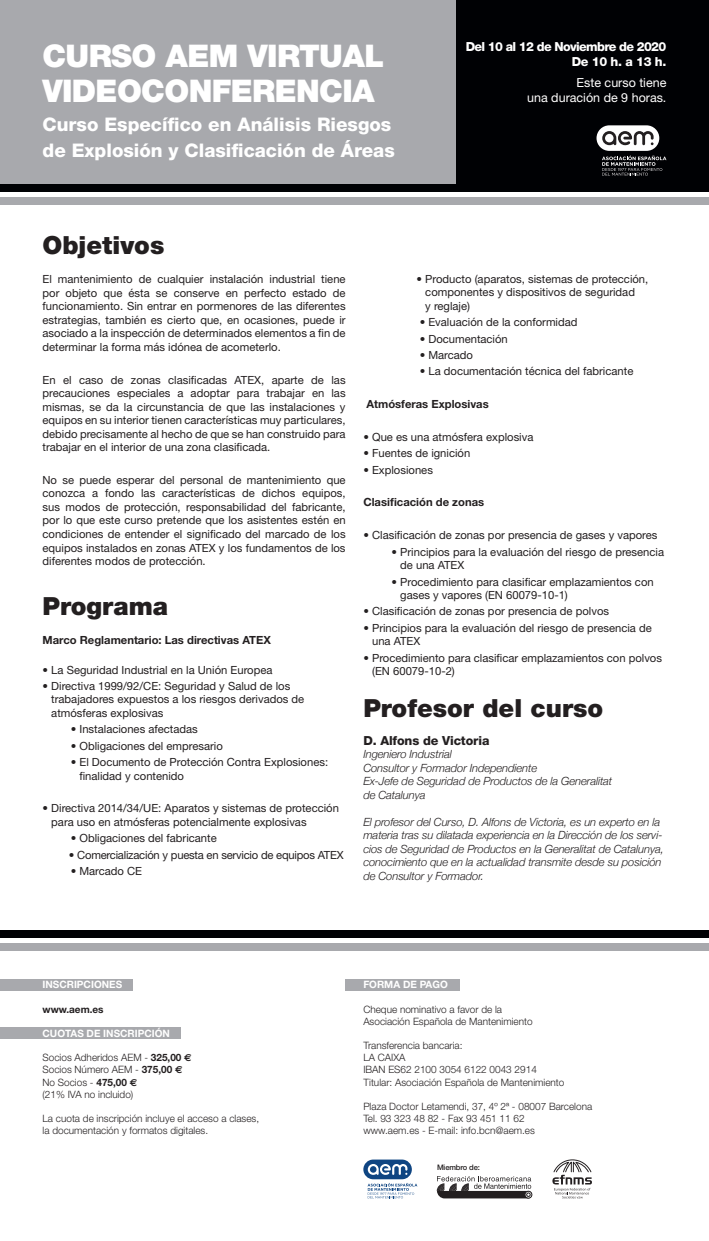
<style>
.page{position:relative;width:709px;height:1241px;background:#fff}
.page>*{position:absolute;margin:0;border:0;box-sizing:border-box;transform-origin:0 0}
.t1{font:900 31.25px "Helvetica Neue";letter-spacing:-.02em;color:#fff}
.t2{font:900 25px "Helvetica Neue";color:#231f20}
.t3{font:800 18.75px/26.2px "Helvetica Neue LT Std";color:#fff}
.OBJETIVOS{font:800 12.5px "Helvetica Neue LT Std";letter-spacing:-.05em;color:#fff}
.OBJETIVOS-2{font:12.5px/15px "Helvetica Neue LT Std";color:#fff;text-align:right}
.OBJETIVOS-3{font:800 12.5px "Helvetica Neue LT Std";letter-spacing:-.01em;color:#231f20}
.t4{font:11.25px/13.5px "Helvetica Neue LT Std";color:#231f20}
.OBJETIVOS-4{font:italic 300 11.25px/13.5px "Helvetica Neue";letter-spacing:-.01em;color:#231f20}
.t5{font:700 11.25px "Helvetica Neue LT Std";color:#231f20}
.t6{font:11.25px "Helvetica Neue LT Std";letter-spacing:-.02em;color:#231f20}
.t7{font:300 10.12px/12.1px "Helvetica Neue LT Std";color:#231f20}
.t8{font:700 10.12px "Helvetica Neue LT Std";color:#fff}
.t9{font:700 10.12px "Helvetica Neue LT Std";color:#231f20}
.t10{font:500 7.62px "Helvetica Neue LT Std";letter-spacing:-.015em;color:#231f20}
.s1{font-weight:700}
.s2{font-family:"Euro Sans";font-weight:700}
</style>
<div class="page">
<div style="left:451px;top:0;width:258px;height:188px;background:#000104"></div>
<div style="left:0;top:0;width:456px;height:186px;background:#a8a9ad"></div>
<div style="left:0;top:184px;width:709px;height:7px;background:#000104"></div>
<div style="left:0;top:930px;width:709px;height:7px;background:#000104"></div>
<div style="left:0;top:978px;width:133px;height:12px;background:#a8a9ad"></div>
<div style="left:345px;top:978px;width:115px;height:12px;background:#a8a9ad"></div>
<div style="left:0;top:1027px;width:180px;height:11px;background:#a8a9ad"></div>
<svg style="left:552px;top:1159px;width:40px;height:39px"></svg>
<svg style="left:437px;top:1176px;width:95px;height:22px"></svg>
<svg style="left:363px;top:1159px;width:49px;height:19px"></svg>
<svg style="left:367px;top:1183px;width:50px;height:15px"></svg>
<svg style="left:368px;top:1163px;width:39px;height:11px"></svg>
<div style="left:596px;top:125px;width:63px;height:26px;background:#fff;border-radius:13px"></div>
<svg style="left:602px;top:155px;width:64px;height:21px"></svg>
<svg style="left:602px;top:131px;width:51px;height:14px"></svg>
<div style="left:1px;top:197px;width:708px;height:8px;background:#a8a9ad"></div>
<div style="left:1px;top:943px;width:708px;height:7px;background:#a8a9ad"></div>
<p class="t1" style="left:43px;top:37px;width:343px">CURSO AEM VIRTUAL</p>
<p class="t1" style="left:43px;top:72px;width:334px">VIDEOCONFERENCIA</p>
<p class="t3" style="left:43px;top:111px;width:354px">Curso Específico en Análisis Riesgos de Explosión y Clasificación de Áreas</p>
<p class="OBJETIVOS" style="left:465px;top:40px;width:202px">Del 10 al 12 de Noviembre de 2020</p>
<p class="OBJETIVOS" style="left:571px;top:55px;width:96px">De 10 h. a 13 h.</p>
<p class="OBJETIVOS-2" style="left:527px;top:74px;width:141px">Este curso tiene<br>una duración de 9 horas.</p>
<p class="t2" style="left:43px;top:230px;width:123px">Objetivos</p>
<p class="t4" style="left:43px;top:272px;width:304px;text-align:justify">El mantenimiento de cualquier instalación industrial tiene por objeto que ésta se conserve en perfecto estado de funcionamiento. Sin entrar en pormenores de las diferentes estrategias, también es cierto que, en ocasiones, puede ir asociado a la inspección de determinados elementos a fin de determinar la forma más idónea de acometerlo.</p>
<p class="t4" style="left:43px;top:373px;width:304px;text-align:justify">En el caso de zonas clasificadas ATEX, aparte de las precauciones especiales a adoptar para trabajar en las mismas, se da la circunstancia de que las instalaciones y equipos en su interior tienen características muy particulares, debido precisamente al hecho de que se han construido para trabajar en el interior de una zona clasificada.</p>
<p class="t4" style="left:43px;top:473px;width:304px;text-align:justify">No se puede esperar del personal de mantenimiento que conozca a fondo las características de dichos equipos, sus modos de protección, responsabilidad del fabricante, por lo que este curso pretende que los asistentes estén en condiciones de entender el significado del marcado de los equipos instalados en zonas ATEX y los fundamentos de los diferentes modos de protección.</p>
<p class="t2" style="left:43px;top:591px;width:127px">Programa</p>
<p class="t5" style="left:43px;top:633px;width:230px">Marco Reglamentario: Las directivas ATEX</p>
<p class="t4" style="left:43px;top:662px;width:231px">• La Seguridad Industrial en la Unión Europea</p>
<p class="t4" style="left:51px;top:679px;width:254px;text-indent:-9px">• Directiva 1999/92/CE: Seguridad y Salud de los trabajadores expuestos a los riesgos derivados de atmósferas explosivas</p>
<p class="t4" style="left:71px;top:722px;width:129px">• Instalaciones afectadas</p>
<p class="t4" style="left:71px;top:738px;width:154px">• Obligaciones del empresario</p>
<p class="t4" style="left:79px;top:755px;width:250px;text-indent:-9px">• El Documento de Protección Contra Explosiones: finalidad y contenido</p>
<p class="t4" style="left:51px;top:801px;width:289px;text-indent:-9px">• Directiva 2014/34/UE: Aparatos y sistemas de protección para uso en atmósferas potencialmente explosivas</p>
<p class="t4" style="left:71px;top:831px;width:148px">• Obligaciones del fabricante</p>
<p class="t6" style="left:69px;top:847px;width:276px">• Comercialización y puesta en servicio de equipos ATEX</p>
<p class="t4" style="left:71px;top:864px;width:73px">• Marcado CE</p>
<p class="t4" style="left:425px;top:272px;width:224px;text-indent:-9px">• Producto (aparatos, sistemas de protección, componentes y dispositivos de seguridad<br>y reglaje)</p>
<p class="t4" style="left:419px;top:315px;width:159px">• Evaluación de la conformidad</p>
<p class="t4" style="left:419px;top:332px;width:90px">• Documentación</p>
<p class="t4" style="left:419px;top:348px;width:55px">• Marcado</p>
<p class="t4" style="left:419px;top:364px;width:215px">• La documentación técnica del fabricante</p>
<p class="t5" style="left:366px;top:397px;width:124px">Atmósferas Explosivas</p>
<p class="t4" style="left:363px;top:430px;width:172px">• Que es una atmósfera explosiva</p>
<p class="t4" style="left:363px;top:446px;width:108px">• Fuentes de ignición</p>
<p class="t4" style="left:363px;top:463px;width:71px">• Explosiones</p>
<p class="t5" style="left:363px;top:495px;width:122px">Clasificación de zonas</p>
<p class="t4" style="left:363px;top:528px;width:295px">• Clasificación de zonas por presencia de gases y vapores</p>
<p class="t4" style="left:400px;top:544px;width:265px;text-indent:-9px">• Principios para la evaluación del riesgo de presencia de una ATEX</p>
<p class="t4" style="left:400px;top:574px;width:255px;text-indent:-9px">• Procedimiento para clasificar emplazamientos con gases y vapores (EN 60079-10-1)</p>
<p class="t4" style="left:363px;top:604px;width:247px">• Clasificación de zonas por presencia de polvos</p>
<p class="t4" style="left:372px;top:620px;width:281px;text-indent:-9px">• Principios para la evaluación del riesgo de presencia de una ATEX</p>
<p class="t4" style="left:372px;top:650px;width:291px;text-indent:-9px">• Procedimiento para clasificar emplazamientos con polvos (EN 60079-10-2)</p>
<p class="t2" style="left:363px;top:693px;width:241px">Profesor del curso</p>
<p class="OBJETIVOS-3" style="left:363px;top:732px;width:128px">D. Alfons de Victoria</p>
<p class="OBJETIVOS-4" style="left:363px;top:746px;width:90px">Ingeniero Industrial</p>
<p class="OBJETIVOS-4" style="left:363px;top:760px;width:175px">Consultor y Formador Independiente</p>
<p class="OBJETIVOS-4" style="left:363px;top:773px;width:250px">Ex-Jefe de Seguridad de Productos de la Generalitat de Catalunya</p>
<p class="OBJETIVOS-4" style="left:363px;top:814px;width:302px">El profesor del Curso, D. Alfons de Victoria, es un experto en la materia tras su dilatada experiencia en la Dirección de los servi&shy;cios de Seguridad de Productos en la Generalitat de Catalunya, conocimiento que en la actualidad transmite desde su posición de Consultor y Formador.</p>
<p class="t8" style="left:43px;top:978px;width:81px">INSCRIPCIONES</p>
<p class="t9" style="left:43px;top:1002px;width:63px">www.aem.es</p>
<p class="t8" style="left:43px;top:1026px;width:129px">CUOTAS DE INSCRIPCIÓN</p>
<p class="t7" style="left:43px;top:1051px;width:151px">Socios Adheridos AEM - <span class="s1">325,00</span> <span class="s2">E</span></p>
<p class="t7" style="left:43px;top:1063px;width:141px">Socios Número AEM - <span class="s1">375,00</span> <span class="s2">E</span></p>
<p class="t7" style="left:43px;top:1075px;width:96px">No Socios - <span class="s1">475,00</span> <span class="s2">E</span></p>
<p class="t7" style="left:43px;top:1087px;width:92px">(21% IVA no incluido)</p>
<p class="t7" style="left:43px;top:1111px;width:218px">La cuota de inscripción incluye el acceso a clases, la documentación y formatos digitales.</p>
<p class="t8" style="left:363px;top:978px;width:86px">FORMA DE PAGO</p>
<p class="t7" style="left:363px;top:1002px;width:171px">Cheque nominativo a favor de la<br>Asociación Española de Mantenimiento</p>
<p class="t7" style="left:363px;top:1039px;width:101px">Transferencia bancaria:</p>
<p class="t7" style="left:363px;top:1051px;width:44px">LA CAIXA</p>
<p class="t7" style="left:363px;top:1063px;width:175px">IBAN ES62 2100 3054 6122 0043 2914</p>
<p class="t7" style="left:363px;top:1075px;width:203px">Titular: Asociación Española de Mantenimiento</p>
<p class="t7" style="left:363px;top:1099px;width:230px">Plaza Doctor Letamendi, 37, 4º 2ª - 08007 Barcelona</p>
<p class="t7" style="left:363px;top:1111px;width:163px">Tel. 93 323 48 82 - Fax 93 451 11 62</p>
<p class="t7" style="left:363px;top:1124px;width:173px">www.aem.es - E-mail: info.bcn@aem.es</p>
<p class="t10" style="left:437px;top:1162px;width:45px">Miembro de:</p>
</div>
